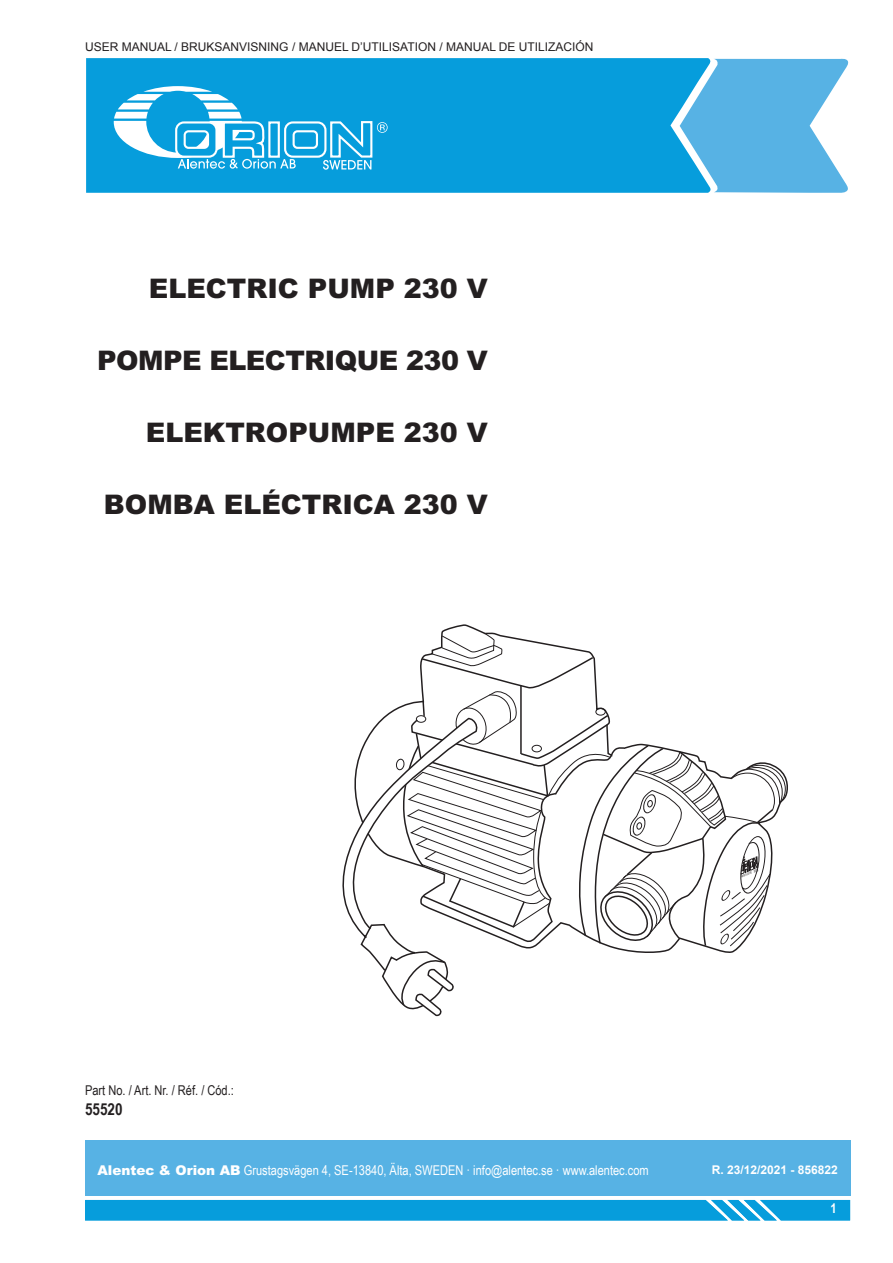
<style>
.page{position:relative;width:893px;height:1263px;background:#fff}
.page>*{position:absolute;margin:0;border:0;box-sizing:border-box;transform-origin:0 0}
.t1{font:900 27px "M Arial";color:#231f20}
.t2{font:900 27px "M Arial";letter-spacing:-.02em;color:#231f20}
.t3{font:700 16.5px "Arial Narrow";color:#231f20}
.t4{font:13.5px "Arial Narrow";color:#fff}
.t5{font:13.5px "Arial Narrow";color:#231f20}
.t6{font:700 13.5px "Arial Narrow";color:#fff}
.t7{font:12px "Arial";color:#231f20}
.t8{font:700 12px "Arial";color:#fff}
.s1{font-family:"M Arial";font-weight:900}
</style>
<div class="page">
<div style="left:85px;top:1140px;width:765px;height:56px;background:#57b2e4"></div>
<div style="left:85px;top:1200px;width:765px;height:20px;background:#069ddc"></div>
<div style="left:86px;top:58px;width:594px;height:135px;background:#069ddc"></div>
<svg style="left:114px;top:86px;width:274px;height:84px"></svg>
<svg style="left:680px;top:58px;width:169px;height:135px;background:#6cbce7"></svg>
<svg style="left:342px;top:632px;width:444px;height:385px"></svg>
<p class="t7" style="left:85px;top:39px;width:510px">USER MANUAL / BRUKSANVISNING / MANUEL D’UTILISATION / MANUAL DE UTILIZACIÓN</p>
<h1 class="t1" style="left:149px;top:271px;width:340px">ELECTRIC PUMP 230 V</h1>
<h1 class="t2" style="left:97px;top:343px;width:392px">POMPE ELECTRIQUE 230 V</h1>
<h1 class="t1" style="left:146px;top:415px;width:343px">ELEKTROPUMPE 230 V</h1>
<h1 class="t1" style="left:104px;top:487px;width:386px">BOMBA ELÉCTRICA 230 V</h1>
<p class="t5" style="left:85px;top:1080px;width:150px">Part No. / Art. Nr. / Réf. / Cód.:</p>
<p class="t3" style="left:85px;top:1097px;width:39px">55520</p>
<p class="t4" style="left:97px;top:1160px;width:553px"><span class="s1">Alentec &amp; Orion AB</span> Grustagsvägen 4, SE-13840, Älta, SWEDEN · info@alentec.se · www.alentec.com</p>
<p class="t8" style="left:712px;top:1161px;width:128px">R. 23/12/2021 - 856822</p>
<p class="t6" style="left:831px;top:1198px;width:8px">1</p>
</div>
